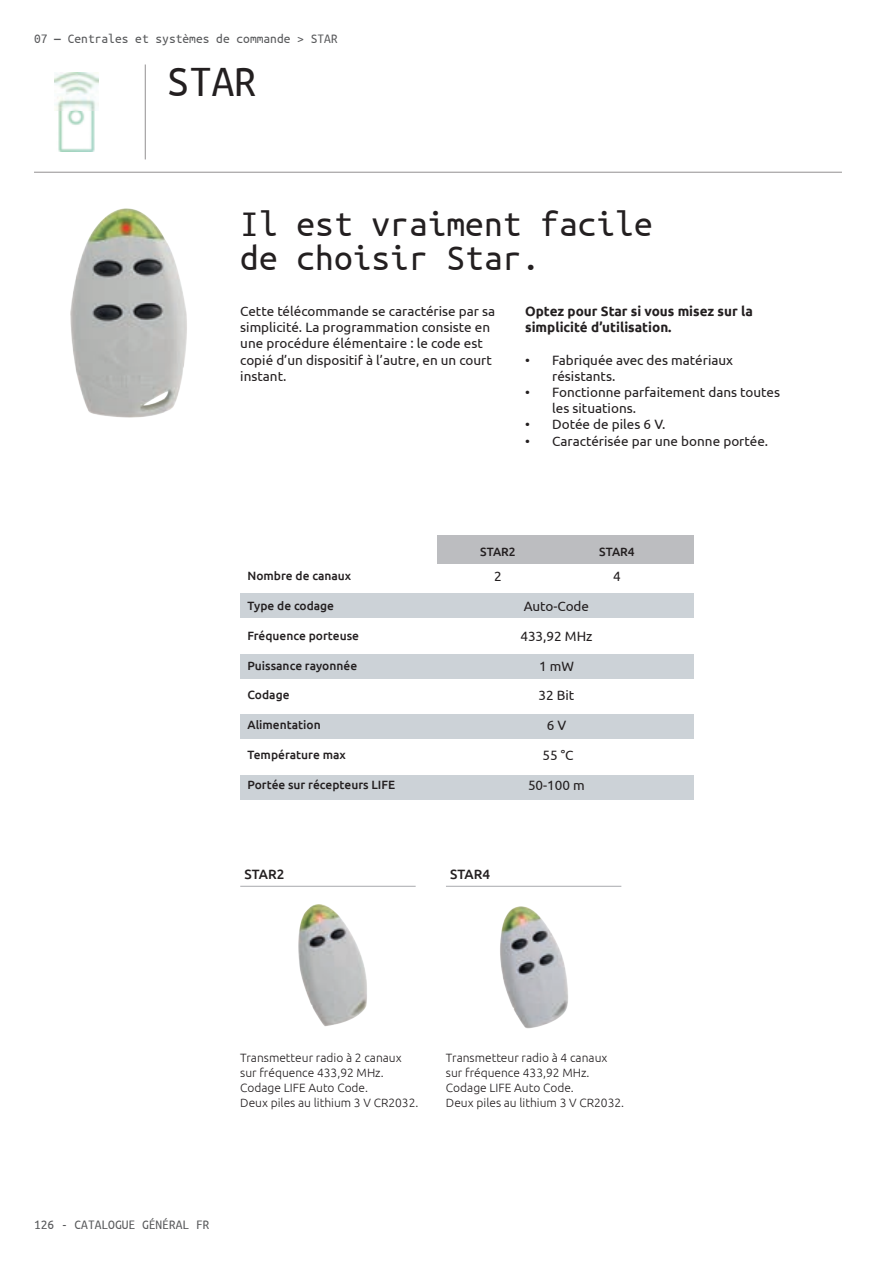
<style>
.page{position:relative;width:893px;height:1263px;background:#fff}
.page>*{position:absolute;margin:0;border:0;box-sizing:border-box;transform-origin:0 0}
.testo_dim_1{font:45px "Ubuntu Mono";color:#231f20}
.testo_dim_1-2{font:37.5px/34.5px "Ubuntu Mono";color:#231f20}
.t1{font:13.5px/16.2px "Ubuntu";color:#231f20}
.Testi_Ubuntu_MONO_9p{font:13.5px "Ubuntu Mono";color:#57585a}
.t2{font:700 13.5px/16.2px "Ubuntu";color:#231f20}
.t3{font:500 13.5px "Ubuntu";color:#231f20}
.t4{font:300 12px/15px "Ubuntu";color:#231f20}
.t5{font:500 12px "Ubuntu";color:#231f20}
.s1{font-weight:700}
</style>
<div class="page">
<div style="left:437px;top:535px;width:257px;height:28px;background:#bcbdc0"></div>
<div style="left:240px;top:594px;width:454px;height:24px;background:#ccd2d7"></div>
<div style="left:240px;top:775px;width:454px;height:24px;background:#ccd2d7"></div>
<div style="left:240px;top:654px;width:454px;height:25px;background:#ccd2d7"></div>
<div style="left:240px;top:714px;width:454px;height:25px;background:#ccd2d7"></div>
<hr style="left:240px;top:886px;width:176px;height:1px;background:#a8a9ad">
<hr style="left:446px;top:886px;width:175px;height:1px;background:#a8a9ad">
<img style="left:298px;top:904px;width:69px;height:123px">
<img style="left:500px;top:906px;width:68px;height:123px">
<img style="left:70px;top:208px;width:117px;height:210px">
<img style="left:54px;top:73px;width:45px;height:78px">
<hr style="left:34px;top:172px;width:808px;height:1px;background:#231f20">
<hr style="left:145px;top:64px;width:1px;height:95px;background:#231f20">
<p class="Testi_Ubuntu_MONO_9p" style="left:34px;top:32px;width:305px">07 <span class="s1">―</span> Centrales et systèmes de commande &gt; STAR</p>
<p class="testo_dim_1" style="left:167px;top:59px;width:91px">STAR</p>
<p class="testo_dim_1-2" style="left:240px;top:206px;width:414px">Il est vraiment facile de choisir Star.</p>
<p class="t1" style="left:240px;top:303px;width:256px">Cette télécommande se caractérise par sa simplicité. La programmation consiste en une procédure élémentaire : le code est copié d’un dispositif à l’autre, en un court instant.</p>
<p class="t2" style="left:525px;top:303px;width:229px">Optez pour Star si vous misez sur la simplicité d’utilisation.</p>
<p class="t1" style="left:552px;top:351px;width:182px;text-indent:-27px">• Fabriquée avec des matériaux résistants.</p>
<p class="t1" style="left:552px;top:384px;width:229px;text-indent:-27px">• Fonctionne parfaitement dans toutes les situations.</p>
<p class="t1" style="left:525px;top:416px;width:142px">• Dotée de piles 6 V.</p>
<p class="t1" style="left:525px;top:432px;width:245px">• Caractérisée par une bonne portée.</p>
<p class="t5" style="left:480px;top:544px;width:37px">STAR2</p>
<p class="t5" style="left:599px;top:544px;width:37px">STAR4</p>
<p class="t5" style="left:247px;top:568px;width:105px">Nombre de canaux</p>
<p class="t1" style="left:494px;top:568px;width:9px">2</p>
<p class="t1" style="left:613px;top:568px;width:9px">4</p>
<p class="t5" style="left:247px;top:598px;width:88px">Type de codage</p>
<p class="t1" style="left:524px;top:598px;width:67px">Auto-Code</p>
<p class="t5" style="left:247px;top:628px;width:113px">Fréquence porteuse</p>
<p class="t1" style="left:520px;top:628px;width:74px">433,92 MHz</p>
<p class="t5" style="left:247px;top:658px;width:111px">Puissance rayonnée</p>
<p class="t1" style="left:539px;top:657px;width:36px">1 mW</p>
<p class="t5" style="left:247px;top:687px;width:44px">Codage</p>
<p class="t1" style="left:538px;top:687px;width:37px">32 Bit</p>
<p class="t5" style="left:247px;top:717px;width:75px">Alimentation</p>
<p class="t1" style="left:547px;top:717px;width:21px">6 V</p>
<p class="t5" style="left:247px;top:747px;width:100px">Température max</p>
<p class="t1" style="left:542px;top:747px;width:33px">55 °C</p>
<p class="t5" style="left:247px;top:777px;width:149px">Portée sur récepteurs LIFE</p>
<p class="t1" style="left:528px;top:776px;width:58px">50-100 m</p>
<p class="t3" style="left:244px;top:866px;width:41px">STAR2</p>
<p class="t3" style="left:450px;top:866px;width:41px">STAR4</p>
<p class="t4" style="left:240px;top:1050px;width:163px">Transmetteur radio à 2 canaux sur fréquence 433,92 MHz.</p>
<p class="t4" style="left:240px;top:1080px;width:129px">Codage LIFE Auto Code.</p>
<p class="t4" style="left:240px;top:1095px;width:180px">Deux piles au lithium 3 V CR2032.</p>
<p class="t4" style="left:446px;top:1050px;width:163px">Transmetteur radio à 4 canaux sur fréquence 433,92 MHz.</p>
<p class="t4" style="left:446px;top:1080px;width:129px">Codage LIFE Auto Code.</p>
<p class="t4" style="left:446px;top:1095px;width:180px">Deux piles au lithium 3 V CR2032.</p>
<p class="Testi_Ubuntu_MONO_9p" style="left:34px;top:1218px;width:177px">126 - CATALOGUE GÉNÉRAL FR</p>
</div>
